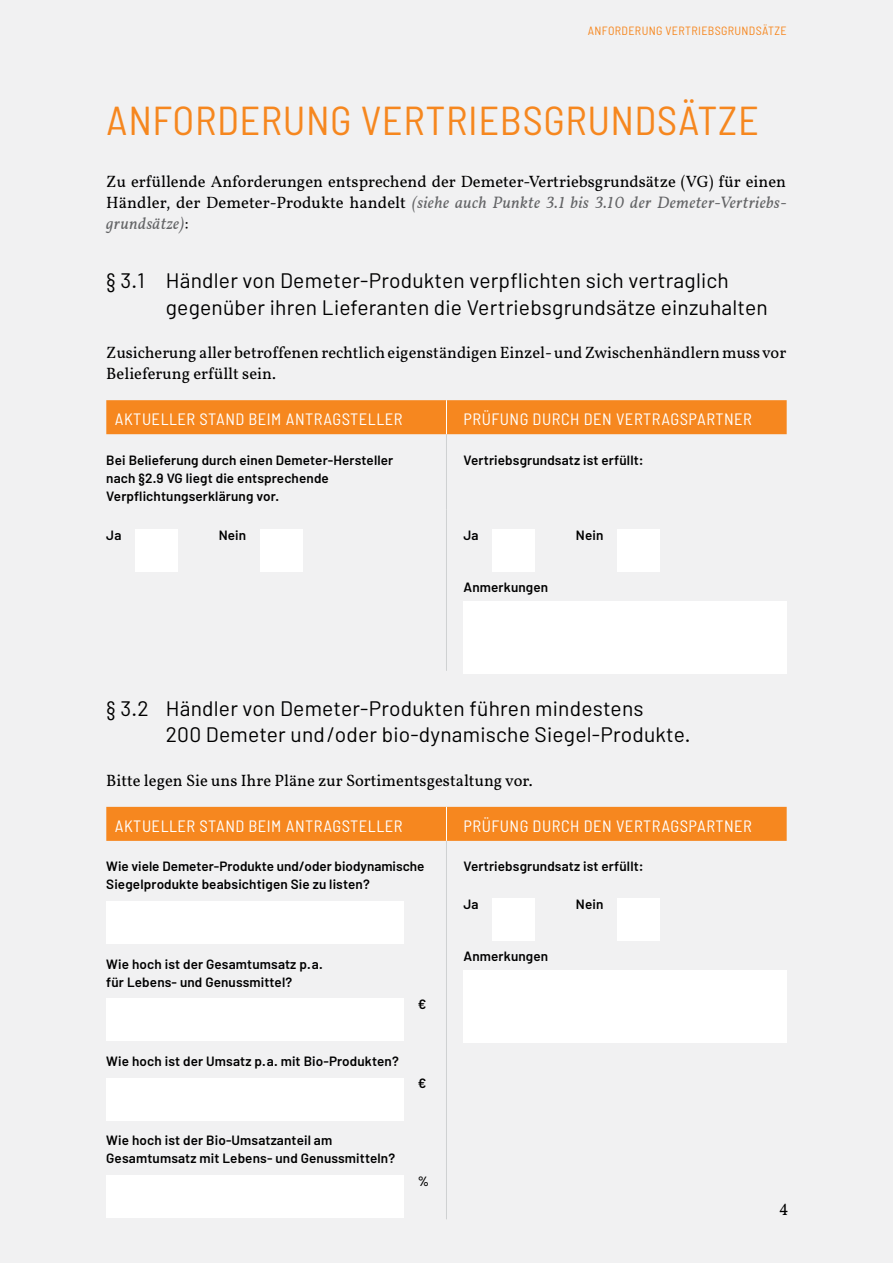
<style>
.page{position:relative;width:893px;height:1263px;background:#f1f1f2}
.page>*{position:absolute;margin:0;border:0;box-sizing:border-box;transform-origin:0 0}
.t1{font:semi-condensed 40.5px "Barlow";letter-spacing:.015em;color:#f6871f}
.t2{font:21px/26.2px "Barlow";letter-spacing:.01em;color:#000}
.t3{font:16.5px/21px "Demeter Vollkorn";color:#000;text-align:justify}
.t4{font:semi-condensed 16.5px "Barlow";letter-spacing:.03em;color:#fff}
.t5{font:600 13.5px/18px "Barlow";letter-spacing:.01em;color:#000}
.t6{font:semi-condensed 12px "Barlow";color:#f6871f}
.s1{font-style:italic;color:#636466}
</style>
<div class="page">
<div style="left:106px;top:400px;width:681px;height:34px;background:#f6871f"></div>
<hr style="left:446px;top:400px;width:1px;height:34px;background:#fff">
<hr style="left:446px;top:434px;width:1px;height:75px;background:#cfd1d2">
<hr style="left:446px;top:509px;width:1px;height:162px;background:#cfd1d2">
<div style="left:135px;top:529px;width:43px;height:43px;background:#fff"></div>
<div style="left:260px;top:529px;width:42px;height:43px;background:#fff"></div>
<div style="left:492px;top:529px;width:43px;height:43px;background:#fff"></div>
<div style="left:617px;top:529px;width:43px;height:43px;background:#fff"></div>
<div style="left:463px;top:601px;width:324px;height:72px;background:#fff"></div>
<div style="left:106px;top:807px;width:681px;height:34px;background:#f6871f"></div>
<hr style="left:446px;top:807px;width:1px;height:34px;background:#fff">
<hr style="left:446px;top:841px;width:1px;height:378px;background:#cfd1d2">
<div style="left:106px;top:901px;width:298px;height:43px;background:#fff"></div>
<div style="left:106px;top:998px;width:298px;height:43px;background:#fff"></div>
<div style="left:106px;top:1078px;width:298px;height:42px;background:#fff"></div>
<div style="left:106px;top:1175px;width:298px;height:43px;background:#fff"></div>
<div style="left:492px;top:898px;width:43px;height:43px;background:#fff"></div>
<div style="left:617px;top:898px;width:43px;height:43px;background:#fff"></div>
<div style="left:463px;top:970px;width:324px;height:73px;background:#fff"></div>
<p class="t6" style="left:588px;top:24px;width:15px">ANFORDERUNG</p>
<p class="t6" style="left:665px;top:24px;width:12px">VERTRIEBSGRUNDSÄTZE</p>
<h1 class="t1" style="left:106px;top:95px;width:654px">ANFORDERUNG VERTRIEBSGRUNDSÄTZE</h1>
<p class="t3" style="left:106px;top:170px;width:682px">Zu erfüllende Anforderungen entsprechend der Demeter-Vertriebsgrundsätze (VG) für einen Händler, der Demeter-Produkte handelt <span class="s1">(siehe auch Punkte 3.1 bis 3.10 der Demeter-Vertriebs&shy;grundsätze)</span>:</p>
<h2 class="t2" style="left:166px;top:267px;width:603px;text-indent:-60px">§ 3.1 Händler von Demeter-Produkten verpflichten sich vertraglich gegenüber ihren Lieferanten die Vertriebsgrundsätze einzuhalten</h2>
<p class="t3" style="left:106px;top:341px;width:681px">Zusicherung aller betroffenen rechtlich eigenständigen Einzel- und Zwischenhändlern muss vor<br>Belieferung erfüllt sein.</p>
<p class="t4" style="left:115px;top:409px;width:289px">AKTUELLER STAND BEIM ANTRAGSTELLER</p>
<p class="t4" style="left:463px;top:409px;width:290px">PRÜFUNG DURCH DEN VERTRAGSPARTNER</p>
<p class="t5" style="left:106px;top:451px;width:289px">Bei Belieferung durch einen Demeter-Hersteller nach §2.9 VG liegt die entsprechende<br>Verpflichtungserklärung vor.</p>
<p class="t5" style="left:463px;top:451px;width:182px">Vertriebsgrundsatz ist erfüllt:</p>
<p class="t5" style="left:106px;top:526px;width:17px">Ja</p>
<p class="t5" style="left:219px;top:526px;width:29px">Nein</p>
<p class="t5" style="left:463px;top:526px;width:17px">Ja</p>
<p class="t5" style="left:576px;top:526px;width:29px">Nein</p>
<p class="t5" style="left:463px;top:578px;width:86px">Anmerkungen</p>
<h2 class="t2" style="left:166px;top:695px;width:526px;text-indent:-60px">§ 3.2 Händler von Demeter-Produkten führen mindestens<br>200 Demeter und/oder bio-dynamische Siegel-Produkte.</h2>
<p class="t3" style="left:106px;top:769px;width:428px">Bitte legen Sie uns Ihre Pläne zur Sortimentsgestaltung vor.</p>
<p class="t4" style="left:115px;top:816px;width:289px">AKTUELLER STAND BEIM ANTRAGSTELLER</p>
<p class="t4" style="left:463px;top:816px;width:290px">PRÜFUNG DURCH DEN VERTRAGSPARTNER</p>
<p class="t5" style="left:106px;top:857px;width:320px">Wie viele Demeter-Produkte und/oder biodynamische<br>Siegelprodukte beabsichtigen Sie zu listen?</p>
<p class="t5" style="left:463px;top:857px;width:182px">Vertriebsgrundsatz ist erfüllt:</p>
<p class="t5" style="left:463px;top:895px;width:17px">Ja</p>
<p class="t5" style="left:576px;top:895px;width:29px">Nein</p>
<p class="t5" style="left:106px;top:955px;width:218px">Wie hoch ist der Gesamtumsatz p.a. für Lebens- und Genussmittel?</p>
<p class="t5" style="left:106px;top:1052px;width:294px">Wie hoch ist der Umsatz p.a. mit Bio-Produkten?</p>
<p class="t5" style="left:106px;top:1131px;width:290px">Wie hoch ist der Bio-Umsatzanteil am<br>Gesamtumsatz mit Lebens- und Genussmitteln?</p>
<p class="t5" style="left:418px;top:995px;width:10px">€</p>
<p class="t5" style="left:418px;top:1074px;width:10px">€</p>
<p class="t5" style="left:418px;top:1172px;width:13px">%</p>
<p class="t5" style="left:463px;top:947px;width:86px">Anmerkungen</p>
<p class="t3" style="left:779px;top:1198px;width:11px">4</p>
</div>
